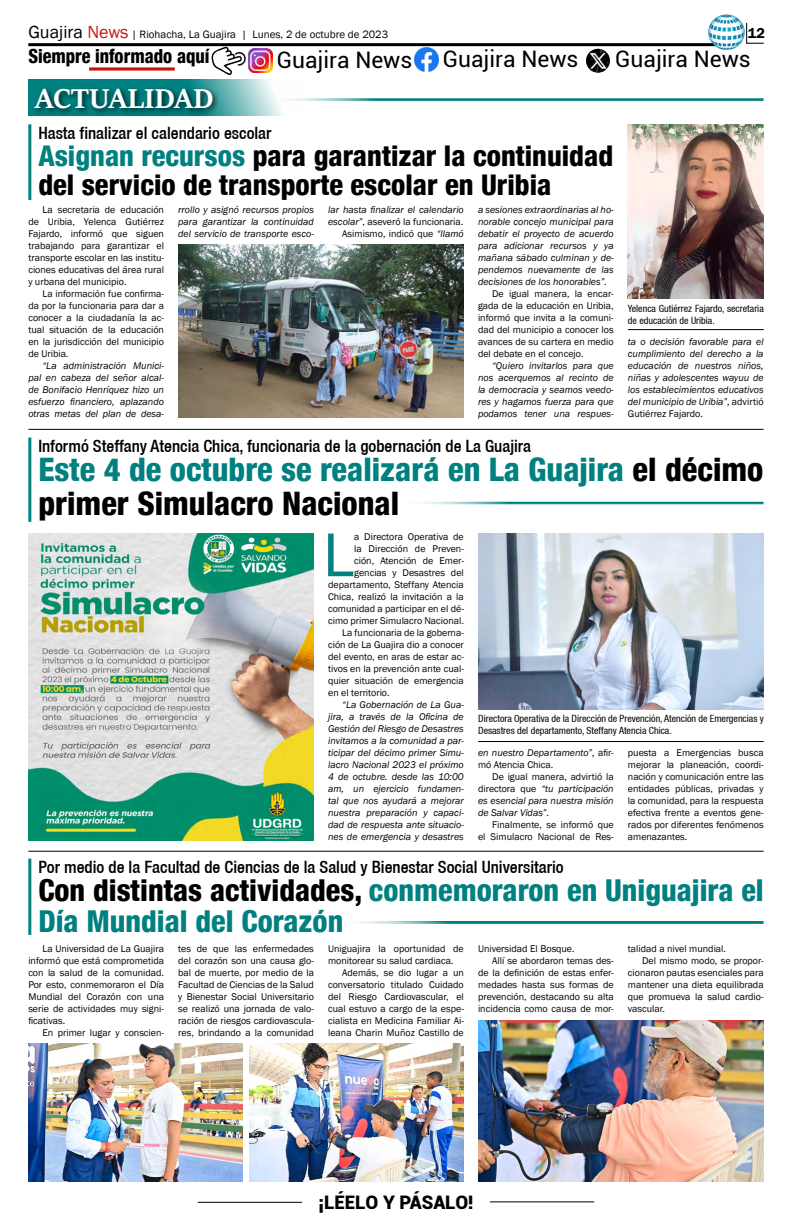
<style>
.page{position:relative;width:792px;height:1224px;background:#fff}
.page>*{position:absolute;margin:0;border:0;box-sizing:border-box;transform-origin:0 0}
.t1{font:64px "Franklin Gothic";color:#008080}
.t2{font:800 condensed 32.4px/33.4px "Helvetica 87";color:#008080}
.t3{font:800 condensed 30.2px/31.1px "Helvetica 87";color:#008080}
.t4{font:700 30px "Sitka Heading";color:#fff}
.t5{font:800 condensed 28.5px/29.4px "Helvetica 87";color:#000}
.t6{font:22.8px "Roboto";color:#000}
.t7{font:800 condensed 19.5px "Helvetica 87";color:#000;scale:.93 1}
.t8{font:900 18.7px "Roboto";color:#000}
.t9{font:500 condensed 17px "Helvetica 67";color:#000}
.t10{font:600 14.7px "Franklin Gothic";color:#000}
.t11{font:11px "Franklin Gothic";color:#000}
.t12{font:10px/12px "Franklin Gothic";color:#000;text-align:justify}
.t13{font:italic 10px/12px "Franklin Gothic";color:#000;text-align:justify}
.t14{font:condensed 10px/12px "Helvetica 57";color:#000}
.s1{font-size:18px}
.s2{font-size:18px;color:#c91311}
.s3{color:#008080}
.s4{font-style:normal}
.s5{color:#000}
</style>
<div class="page">
<hr style="left:198px;top:1202px;width:104px;height:1px;background:#000">
<hr style="left:490px;top:1201px;width:104px;height:1px;background:#000">
<hr style="left:28px;top:43px;width:688px;height:3px;background:#000">
<img style="left:708px;top:14px;width:37px;height:36px">
<svg style="left:746px;top:23px;width:18px;height:21px"></svg>
<svg style="left:28px;top:80px;width:255px;height:36px;background:#75b9b9"></svg>
<div style="left:31px;top:85px;width:189px;height:31px;background:#000;opacity:.75"></div>
<hr style="left:264px;top:98px;width:500px;height:3px;background:#008080">
<hr style="left:396px;top:502px;width:368px;height:3px;background:#008080">
<hr style="left:336px;top:921px;width:428px;height:3px;background:#008080">
<img style="left:415px;top:48px;width:24px;height:24px">
<img style="left:248px;top:48px;width:24px;height:24px">
<img style="left:586px;top:49px;width:24px;height:24px;border-radius:12px">
<svg style="left:211px;top:46px;width:36px;height:30px"></svg>
<svg style="left:89px;top:67px;width:86px;height:4px"></svg>
<hr style="left:628px;top:329px;width:136px;height:1px;background:#000">
<hr style="left:28px;top:429px;width:736px;height:1px;background:#000">
<hr style="left:28px;top:851px;width:736px;height:1px;background:#000">
<hr style="left:28px;top:124px;width:3px;height:76px;background:#008080">
<hr style="left:28px;top:438px;width:3px;height:84px;background:#008080">
<hr style="left:28px;top:859px;width:3px;height:76px;background:#008080">
<img style="left:628px;top:124px;width:136px;height:175px">
<img style="left:178px;top:244px;width:286px;height:174px">
<img style="left:28px;top:533px;width:286px;height:307px">
<img style="left:478px;top:533px;width:286px;height:176px">
<hr style="left:478px;top:741px;width:286px;height:1px;background:#000">
<img style="left:249px;top:1043px;width:215px;height:138px">
<img style="left:28px;top:1043px;width:214px;height:138px">
<img style="left:478px;top:1020px;width:286px;height:161px">
<p class="t11" style="left:28px;top:28px;width:361px"><span class="s1">Guajira</span> <span class="s2">News</span> | Riohacha, La Guajira | Lunes, 2 de octubre de 2023</p>
<h3 class="t10" style="left:748px;top:24px;width:19px">12</h3>
<h3 class="t7" style="left:28px;top:44px;width:196px">Siempre informado aquí</h3>
<h3 class="t6" style="left:277px;top:43px;width:137px">Guajira News</h3>
<h3 class="t6" style="left:443px;top:43px;width:137px">Guajira News</h3>
<h3 class="t6" style="left:615px;top:43px;width:137px">Guajira News</h3>
<h3 class="t4" style="left:35px;top:76px;width:179px">ACTUALIDAD</h3>
<h3 class="t9" style="left:38px;top:122px;width:235px">Hasta finalizar el calendario escolar</h3>
<h3 class="t5" style="left:38px;top:140px;width:576px"><span class="s3">Asignan recursos</span> para garantizar la continuidad del servicio de transporte escolar en Uribia</h3>
<p class="t12" style="left:28px;top:204px;width:137px;text-indent:14px">La secretaria de educación de Uribia, Yelenca Gutiérrez Fajardo, informó que siguen trabajando para garantizar el transporte escolar en las institu&shy;ciones educativas del área rural y urbana del municipio.</p>
<p class="t12" style="left:28px;top:288px;width:137px;text-indent:14px">La información fue confirma&shy;da por la funcionaria para dar a conocer a la ciudadanía la ac&shy;tual situación de la educación en la jurisdicción del municipio de Uribia.</p>
<p class="t13" style="left:28px;top:360px;width:137px;text-indent:14px">“La administración Munici&shy;pal en cabeza del señor alcal&shy;de Bonifacio Henríquez hizo un esfuerzo financiero, aplazando otras metas del plan de desa-</p>
<p class="t13" style="left:178px;top:204px;width:137px">rrollo y asignó recursos propios para garantizar la continuidad del servicio de transporte esco-</p>
<p class="t13" style="left:328px;top:204px;width:137px;text-align:right">lar hasta finalizar el calendario escolar”<span class="s4">, aseveró la funcionaria.<br>Asimismo, indicó que</span> “llamó</p>
<p class="t13" style="left:478px;top:204px;width:137px">a sesiones extraordinarias al ho&shy;norable concejo municipal para debatir el proyecto de acuerdo para adicionar recursos y ya mañana sábado culminan y de&shy;pendemos nuevamente de las decisiones de los honorables”.</p>
<p class="t12" style="left:478px;top:288px;width:137px;text-indent:14px">De igual manera, la encar&shy;gada de la educación en Uribia, informó que invita a la comuni&shy;dad del municipio a conocer los avances de su cartera en medio del debate en el concejo.</p>
<p class="t13" style="left:478px;top:360px;width:137px;text-indent:14px">“Quiero invitarlos para que nos acerquemos al recinto de la democracia y seamos veedo&shy;res y hagamos fuerza para que podamos tener una respues-</p>
<h3 class="t9" style="left:38px;top:436px;width:494px">Informó Steffany Atencia Chica, funcionaria de la gobernación de La Guajira</h3>
<p class="t14" style="left:628px;top:302px;width:137px">Yelenca Gutiérrez Fajardo, secretaria de educación de Uribia.</p>
<p class="t13" style="left:628px;top:336px;width:137px">ta o decisión favorable para el cumplimiento del derecho a la educación de nuestros niños, niñas y adolescentes wayuu de los establecimientos educativos del municipio de Uribia”, <span class="s4">advirtió Gutiérrez Fajardo.</span></p>
<h2 class="t2" style="left:38px;top:453px;width:727px">Este 4 de octubre se realizará en La Guajira <span class="s5">el décimo primer Simulacro Nacional</span></h2>
<h1 class="t1" style="left:323px;top:515px;width:33px">L</h1>
<p class="t12" style="left:354px;top:531px;width:111px">a Directora Operativa de</p>
<p class="t12" style="left:354px;top:543px;width:111px">la Dirección de Preven-</p>
<p class="t12" style="left:354px;top:555px;width:111px">ción, Atención de Emer-</p>
<p class="t12" style="left:354px;top:567px;width:111px">gencias y Desastres del</p>
<p class="t12" style="left:328px;top:579px;width:137px">departamento, Steffany Atencia</p>
<p class="t12" style="left:328px;top:591px;width:137px">Chica, realizó la invitación a la</p>
<p class="t12" style="left:328px;top:603px;width:137px">comunidad a participar en el dé-</p>
<p class="t12" style="left:328px;top:615px;width:137px">cimo primer Simulacro Nacional.</p>
<p class="t12" style="left:342px;top:627px;width:123px">La funcionaria de la goberna-</p>
<p class="t12" style="left:328px;top:639px;width:137px">ción de La Guajira dio a conocer</p>
<p class="t12" style="left:328px;top:651px;width:137px">del evento, en aras de estar ac-</p>
<p class="t12" style="left:328px;top:663px;width:137px">tivos en la prevención ante cual-</p>
<p class="t12" style="left:328px;top:675px;width:137px">quier situación de emergencia</p>
<p class="t12" style="left:328px;top:687px;width:63px">en el territorio.</p>
<p class="t13" style="left:328px;top:699px;width:137px;text-indent:14px">“La Gobernación de La Gua&shy;jira, a través de la Oficina de Gestión del Riesgo de Desastres invitamos a la comunidad a par&shy;ticipar del décimo primer Simu&shy;lacro Nacional 2023 el próximo 4 de octubre. desde las 10:00 am, un ejercicio fundamen&shy;tal que nos ayudará a mejorar nuestra preparación y capaci&shy;dad de respuesta ante situacio&shy;nes de emergencia y desastres</p>
<p class="t14" style="left:478px;top:712px;width:287px">Directora Operativa de la Dirección de Prevención, Atención de Emergencias y<br>Desastres del departamento, Steffany Atencia Chica.</p>
<p class="t13" style="left:478px;top:747px;width:137px">en nuestro Departamento”, <span class="s4">afir&shy;mó Atencia Chica.</span></p>
<p class="t13" style="left:478px;top:771px;width:137px;text-indent:14px"><span class="s4">De igual manera, advirtió la directora que</span> “tu participación es esencial para nuestra misión de Salvar Vidas”.</p>
<p class="t12" style="left:478px;top:819px;width:137px;text-align:right">Finalmente, se informó que<br>el Simulacro Nacional de Res-</p>
<p class="t12" style="left:628px;top:747px;width:137px">puesta a Emergencias busca mejorar la planeación, coordi&shy;nación y comunicación entre las entidades públicas, privadas y la comunidad, para la respuesta efectiva frente a eventos gene&shy;rados por diferentes fenómenos amenazantes.</p>
<h3 class="t9" style="left:38px;top:857px;width:527px">Por medio de la Facultad de Ciencias de la Salud y Bienestar Social Universitario</h3>
<h3 class="t3" style="left:38px;top:874px;width:727px"><span class="s5">Con distintas actividades,</span> conmemoraron en Uniguajira el<br>Día Mundial del Corazón</h3>
<p class="t12" style="left:28px;top:943px;width:137px;text-indent:14px">La Universidad de La Guajira informó que está comprometida con la salud de la comunidad.<br>Por esto, conmemoraron el Día Mundial del Corazón con una serie de actividades muy signi&shy;ficativas.</p>
<p class="t12" style="left:43px;top:1027px;width:123px">En primer lugar y conscien-</p>
<p class="t12" style="left:178px;top:943px;width:137px">tes de que las enfermedades del corazón son una causa glo&shy;bal de muerte, por medio de la Facultad de Ciencias de la Salud y Bienestar Social Universitario se realizó una jornada de valo&shy;ración de riesgos cardiovascula&shy;res, brindando a la comunidad</p>
<p class="t12" style="left:328px;top:943px;width:137px">Uniguajira la oportunidad de monitorear su salud cardiaca.</p>
<p class="t12" style="left:328px;top:967px;width:137px;text-indent:14px">Además, se dio lugar a un conversatorio titulado Cuidado del Riesgo Cardiovascular, el cual estuvo a cargo de la espe&shy;cialista en Medicina Familiar Ai&shy;leana Charin Muñoz Castillo de</p>
<p class="t12" style="left:478px;top:943px;width:98px">Universidad El Bosque.</p>
<p class="t12" style="left:492px;top:955px;width:123px">Allí se abordaron temas des-</p>
<p class="t12" style="left:478px;top:967px;width:137px">de la definición de estas enfer-</p>
<p class="t12" style="left:478px;top:979px;width:137px">medades hasta sus formas de</p>
<p class="t12" style="left:478px;top:991px;width:137px">prevención, destacando su alta</p>
<p class="t12" style="left:478px;top:1003px;width:137px">incidencia como causa de mor-</p>
<p class="t12" style="left:628px;top:943px;width:100px">talidad a nivel mundial.</p>
<p class="t12" style="left:642px;top:955px;width:123px">Del mismo modo, se propor-</p>
<p class="t12" style="left:628px;top:967px;width:137px">cionaron pautas esenciales para</p>
<p class="t12" style="left:628px;top:979px;width:137px">mantener una dieta equilibrada</p>
<p class="t12" style="left:628px;top:991px;width:137px">que promueva la salud cardio-</p>
<p class="t12" style="left:628px;top:1003px;width:39px">vascular.</p>
<h3 class="t8" style="left:318px;top:1189px;width:157px">¡LÉELO Y PÁSALO!</h3>
</div>
